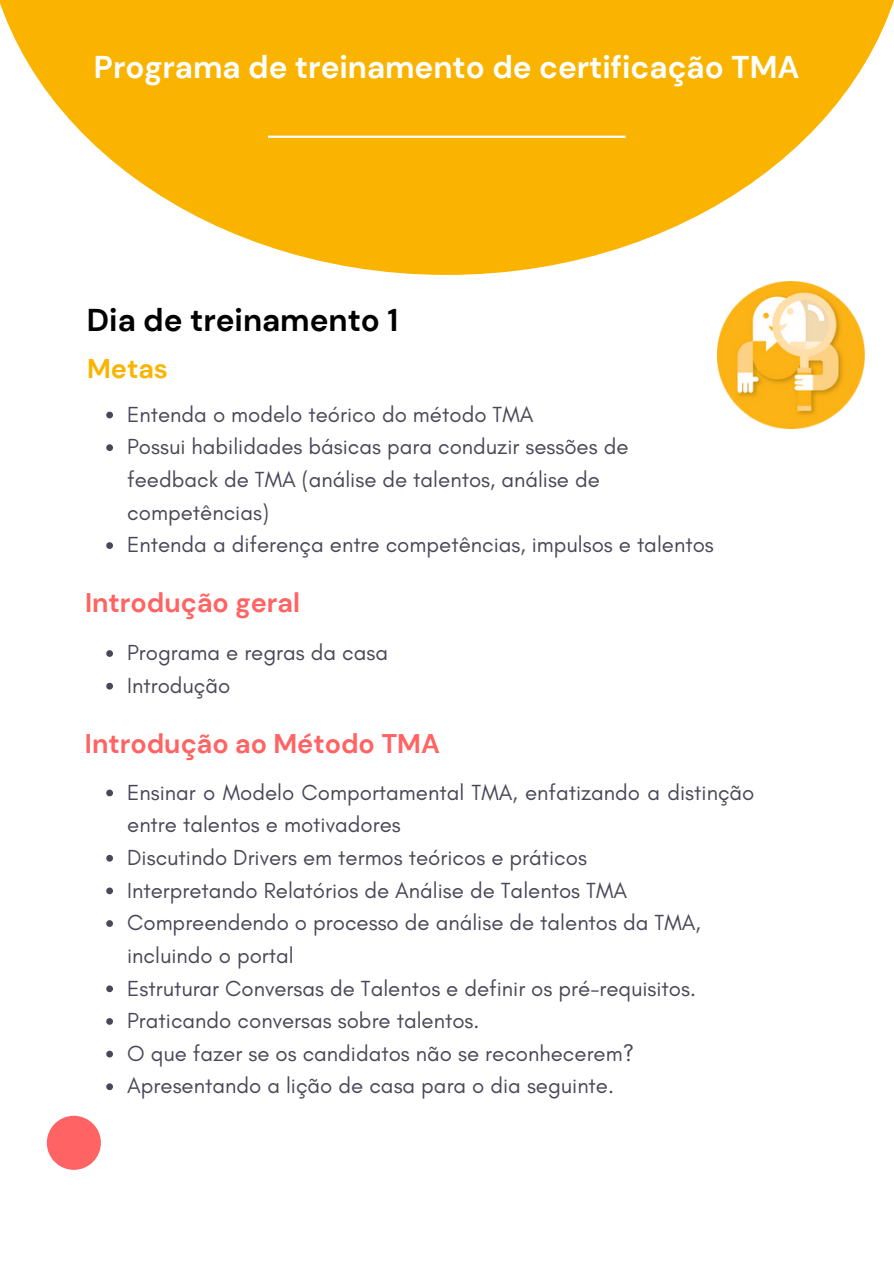
<style>
.page{position:relative;width:894px;height:1264px;background:#fff}
.page>*{position:absolute;margin:0;border:0;box-sizing:border-box;transform-origin:0 0}
.t1{font:700 31.5px "DM Sans";color:#fff}
.t2{font:700 31.5px "DM Sans";color:#000}
.t3{font:700 27px "DM Sans";color:#ff6363}
.t4{font:700 27px "DM Sans";color:#fab400}
.t5{font:22.2px/32.7px "Glacial Indifference";color:#4a4858}
</style>
<div class="page">
<svg style="left:0;top:0;width:893px;height:275px;fill:#fab400"></svg>
<img style="left:717px;top:281px;width:147px;height:148px">
<hr style="left:268px;top:136px;width:357px;height:2px;background:#fff">
<div style="left:47px;top:1115px;width:54px;height:54px;background:#ff6363;border-radius:50%"></div>
<svg style="left:106px;top:411px;width:7px;height:7px"></svg>
<svg style="left:106px;top:444px;width:7px;height:7px"></svg>
<svg style="left:106px;top:542px;width:7px;height:7px"></svg>
<svg style="left:106px;top:650px;width:7px;height:7px"></svg>
<svg style="left:106px;top:682px;width:7px;height:7px"></svg>
<svg style="left:106px;top:789px;width:7px;height:7px"></svg>
<svg style="left:106px;top:854px;width:7px;height:7px"></svg>
<svg style="left:106px;top:887px;width:7px;height:7px"></svg>
<svg style="left:106px;top:920px;width:7px;height:6px"></svg>
<svg style="left:106px;top:985px;width:7px;height:7px"></svg>
<svg style="left:106px;top:1018px;width:7px;height:6px"></svg>
<svg style="left:106px;top:1050px;width:7px;height:7px"></svg>
<svg style="left:106px;top:1083px;width:7px;height:7px"></svg>
<h1 class="t1" style="left:94px;top:47px;width:707px">Programa de treinamento de certificação TMA</h1>
<p class="t2" style="left:87px;top:299px;width:313px">Dia de treinamento 1</p>
<p class="t4" style="left:87px;top:351px;width:82px">Metas</p>
<h2 class="t5" style="left:127px;top:397px;width:408px">Entenda o modelo teórico do método TMA</h2>
<p class="t5" style="left:127px;top:430px;width:502px">Possui habilidades básicas para conduzir sessões de feedback de TMA (análise de talentos, análise de competências)</p>
<p class="t5" style="left:127px;top:528px;width:588px">Entenda a diferença entre competências, impulsos e talentos</p>
<p class="t3" style="left:85px;top:585px;width:216px">Introdução geral</p>
<h2 class="t5" style="left:127px;top:636px;width:262px">Programa e regras da casa</h2>
<p class="t5" style="left:127px;top:668px;width:105px">Introdução</p>
<p class="t3" style="left:85px;top:726px;width:356px">Introdução ao Método TMA</p>
<h2 class="t5" style="left:127px;top:775px;width:628px">Ensinar o Modelo Comportamental TMA, enfatizando a distinção entre talentos e motivadores</h2>
<p class="t5" style="left:127px;top:840px;width:461px">Discutindo Drivers em termos teóricos e práticos</p>
<p class="t5" style="left:127px;top:873px;width:501px">Interpretando Relatórios de Análise de Talentos TMA</p>
<p class="t5" style="left:127px;top:906px;width:574px">Compreendendo o processo de análise de talentos da TMA, incluindo o portal</p>
<p class="t5" style="left:127px;top:971px;width:570px">Estruturar Conversas de Talentos e definir os pré-requisitos.</p>
<p class="t5" style="left:127px;top:1004px;width:354px">Praticando conversas sobre talentos.</p>
<p class="t5" style="left:127px;top:1036px;width:508px">O que fazer se os candidatos não se reconhecerem?</p>
<p class="t5" style="left:127px;top:1069px;width:488px">Apresentando a lição de casa para o dia seguinte.</p>
</div>
